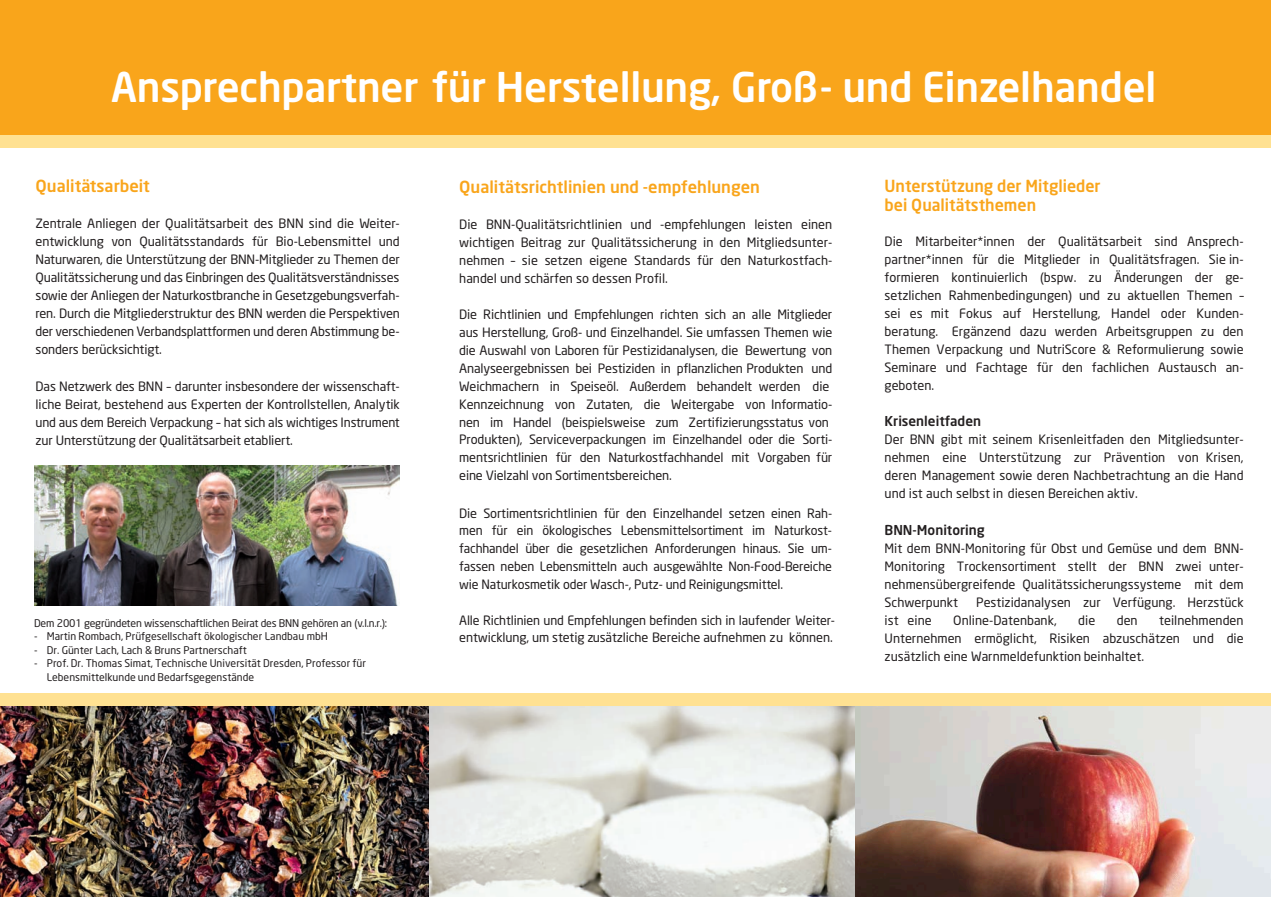
<style>
.page{position:relative;width:1271px;height:897px;background:#fff}
.page>*{position:absolute;margin:0;border:0;box-sizing:border-box;transform-origin:0 0}
.t1{font:500 40.5px "Neo Sans";letter-spacing:-.005em;color:#fff}
.t2{font:500 16.5px/19.5px "Neo Sans";color:#f9a51b}
.t3{font:500 13.5px "Neo Sans";color:#231f20}
.t4{font:12.75px/18px "Neo Sans W1 G";letter-spacing:-.01em;color:#231f20;text-align:justify}
.t5{font:12.75px/18px "Neo Sans";letter-spacing:-.01em;color:#231f20;text-align:justify}
.t6{font:10.5px/13.5px "Neo Sans W1 G";color:#231f20}
.t7{font:10.5px "Neo Sans";letter-spacing:-.015em;color:#231f20}
.s1{font-family:"Neo Sans"}
</style>
<div class="page">
<div style="left:0;top:0;width:1271px;height:147px;background:#f9a51b"></div>
<div style="left:0;top:135px;width:1271px;height:12px;background:#ffe192"></div>
<img style="left:0;top:705px;width:430px;height:191px">
<svg style="left:430px;top:705px;width:425px;height:191px"></svg>
<img style="left:856px;top:705px;width:415px;height:191px">
<div style="left:0;top:693px;width:1271px;height:12px;background:#ffe192"></div>
<img style="left:34px;top:465px;width:366px;height:140px">
<svg style="left:0;top:893px;width:5px;height:4px"></svg>
<svg style="left:1267px;top:893px;width:4px;height:4px"></svg>
<h1 class="t1" style="left:111px;top:71px;width:1047px">Ansprechpartner für Herstellung, Groß- und Einzelhandel</h1>
<p class="t2" style="left:36px;top:178px;width:116px">Qualitätsarbeit</p>
<p class="t5" style="left:36px;top:216px;width:366px">Zentrale Anliegen der Qualitätsarbeit des BNN sind die Weiter - entwicklung von Qualitätsstandards für Bio-Lebensmittel und Naturwaren, die Unterstützung der BNN-Mitglieder zu Themen der Qualitätssicherung und das Einbringen des Qualitätsverständnisses sowie der Anliegen der Naturkostbranche in Gesetzgebungsverfah&shy;ren. Durch die Mitgliederstruktur des BNN werden die Perspektiven der verschiedenen Verbandsplattformen und deren Abstimmung be&shy;sonders berücksichtigt.</p>
<p class="t5" style="left:36px;top:378px;width:366px">Das Netzwerk des BNN – darunter insbesondere der wissenschaft&shy;liche Beirat, bestehend aus Experten der Kontrollstellen, Analytik und aus dem Bereich Verpackung – hat sich als wichtiges Instrument zur Unterstützung der Qualitätsarbeit etabliert.</p>
<p class="t7" style="left:34px;top:619px;width:355px">Dem 2001 gegründeten wissenschaftlichen Beirat des BNN gehören an (v.l.n.r.):</p>
<p class="t6" style="left:34px;top:629px;width:295px"><span class="s1">-</span> Martin Rombach, Prüfgesellschaft ökologischer Landbau mbH</p>
<p class="t6" style="left:34px;top:643px;width:214px"><span class="s1">-</span> Dr. Günter Lach, Lach &amp; Bruns Partnerschaft</p>
<p class="t6" style="left:47px;top:656px;width:321px;text-indent:-13px"><span class="s1">-</span> Prof. Dr. Thomas Simat, Technische Universität Dresden, Professor für<br>Lebensmittelkunde und Bedarfsgegenstände</p>
<p class="t2" style="left:459px;top:178px;width:302px">Qualitätsrichtlinien und -empfehlungen</p>
<p class="t4" style="left:459px;top:215px;width:375px">Die BNN-Qualitätsrichtlinien und -empfehlungen leisten einen wichtigen Beitrag zur Qualitätssicherung in den Mitgliedsunter&shy;nehmen – sie setzen eigene Standards für den Naturkostfach&shy;handel und schärfen so dessen Profil.</p>
<p class="t4" style="left:459px;top:305px;width:375px;text-align:left">Die Richtlinien und Empfehlungen richten sich an alle Mitglieder aus Herstellung, Groß- und Einzelhandel. Sie umfassen Themen wie die Auswahl von Laboren für Pestizidanalysen, die Bewertung von Analyseergebnissen bei Pestiziden in pflanzlichen Produkten und Weichmachern in Speiseöl. Außerdem behandelt werden die Kennzeichnung von Zutaten, die Weitergabe von Informatio&shy;nen im Handel (beispielsweise zum Zertifizierungsstatus von Produkten), Serviceverpackungen im Einzelhandel oder die Sorti&shy;mentsrichtlinien für den Naturkostfachhandel mit Vorgaben für eine Vielzahl von Sortimentsbereichen.</p>
<p class="t4" style="left:459px;top:504px;width:374px">Die Sortimentsrichtlinien für den Einzelhandel setzen einen Rah&shy;men für ein ökologisches Lebensmittelsortiment im Naturkost&shy;fachhandel über die gesetzlichen Anforderungen hinaus. Sie um&shy;fassen neben Lebensmitteln auch ausgewählte Non-Food-Bereiche wie Naturkosmetik oder Wasch-, Putz- und Reinigungsmittel.</p>
<p class="t4" style="left:459px;top:611px;width:377px;line-height:17.5px">Alle Richtlinien und Empfehlungen befinden sich in laufender Weiter&shy;entwicklung, um stetig zusätzliche Bereiche aufnehmen zu können.</p>
<p class="t2" style="left:884px;top:177px;width:218px">Unterstützung der Mitglieder bei Qualitätsthemen</p>
<p class="t4" style="left:884px;top:232px;width:361px">Die Mitarbeiter*innen der Qualitätsarbeit sind Ansprech&shy;partner*innen für die Mitglieder in Qualitätsfragen. Sie in&shy;formieren kontinuierlich (bspw. zu Änderungen der ge&shy;setzlichen Rahmenbedingungen) und zu aktuellen Themen – sei es mit Fokus auf Herstellung, Handel oder Kunden&shy;beratung. Ergänzend dazu werden Arbeitsgruppen zu den Themen Verpackung und NutriScore &amp; Reformulierung sowie Seminare und Fachtage für den fachlichen Austausch an&shy;geboten.</p>
<p class="t3" style="left:884px;top:416px;width:98px">Krisenleitfaden</p>
<p class="t4" style="left:884px;top:430px;width:361px">Der BNN gibt mit seinem Krisenleitfaden den Mitgliedsunter&shy;nehmen eine Unterstützung zur Prävention von Krisen, deren Management sowie deren Nachbetrachtung an die Hand und ist auch selbst in diesen Bereichen aktiv.</p>
<p class="t3" style="left:884px;top:525px;width:102px">BNN-Monitoring</p>
<p class="t4" style="left:884px;top:539px;width:361px">Mit dem BNN-Monitoring für Obst und Gemüse und dem BNN-Monitoring Trockensortiment stellt der BNN zwei unter&shy;nehmensübergreifende Qualitätssicherungssysteme mit dem Schwerpunkt</p>
<p class="t4" style="left:976px;top:593px;width:269px">Pestizidanalysen zur Verfügung. Herzstück</p>
<p class="t4" style="left:884px;top:611px;width:361px;text-indent:275px">teilnehmenden Unternehmen ermöglicht, Risiken abzuschätzen und die zusätzlich eine Warnmeldefunktion beinhaltet.</p>
<p class="t4" style="left:884px;top:611px;width:49px">ist eine</p>
<p class="t4" style="left:953px;top:611px;width:105px">Online-Datenbank,</p>
<p class="t4" style="left:1078px;top:611px;width:18px">die</p>
<p class="t4" style="left:1117px;top:611px;width:22px">den</p>
</div>
